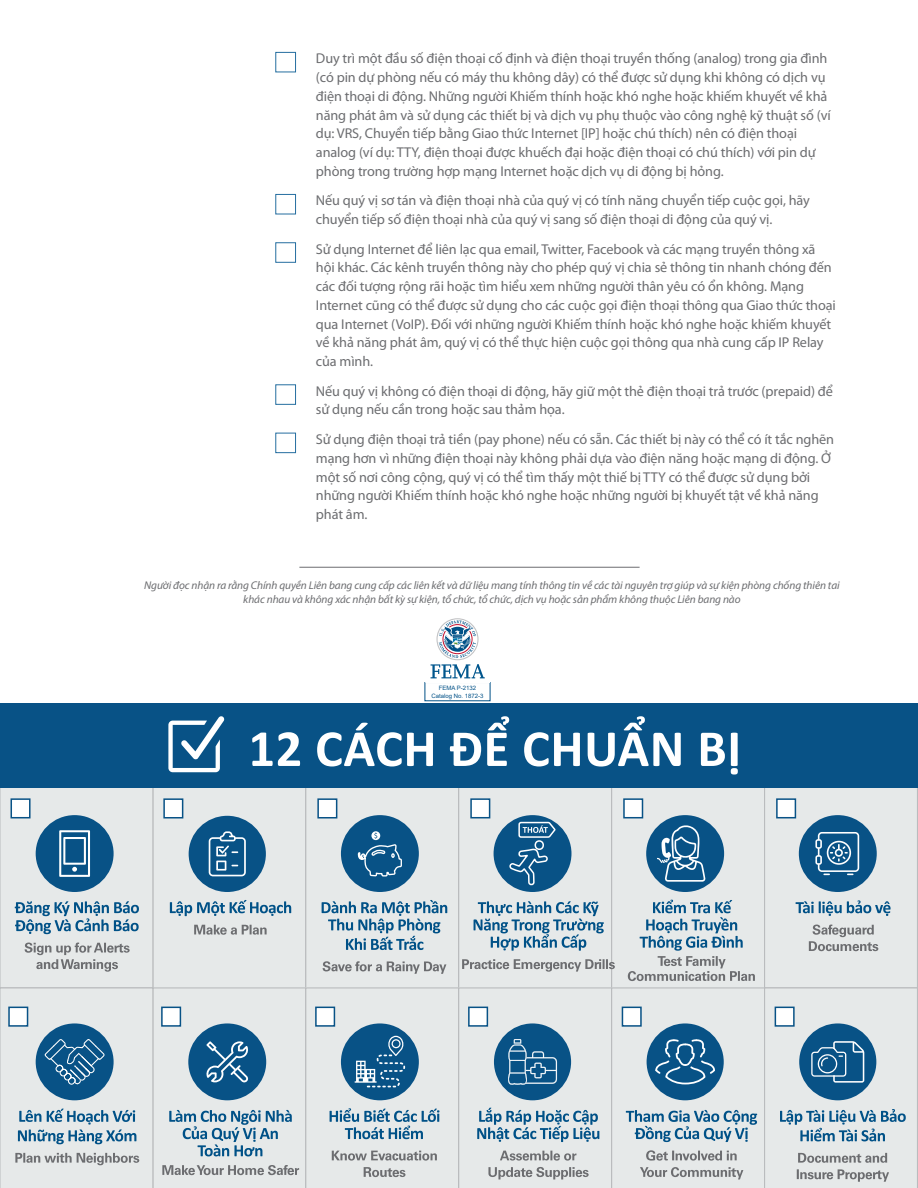
<style>
.page{position:relative;width:918px;height:1188px;background:#fff}
.page>*{position:absolute;margin:0;border:0;box-sizing:border-box;transform-origin:0 0}
.bullet{font:14.25px/18.8px "Myriad Pro";letter-spacing:-.005em;color:#6c6d70}
.text_2{font:italic 11.25px/14.4px "Myriad Pro";letter-spacing:-.005em;color:#6c6d70;text-align:center}
.t1{font:6px "Arial";color:#005187}
</style>
<div class="page">
<div style="left:275px;top:52px;width:21px;height:20px;border:1px solid #256ea0"></div>
<div style="left:275px;top:194px;width:21px;height:20px;border:1px solid #256ea0"></div>
<div style="left:275px;top:242px;width:21px;height:21px;border:1px solid #256ea0"></div>
<div style="left:275px;top:384px;width:21px;height:21px;border:1px solid #256ea0"></div>
<div style="left:275px;top:433px;width:21px;height:20px;border:1px solid #256ea0"></div>
<svg style="left:437px;top:619px;width:41px;height:41px"></svg>
<div style="left:436px;top:618px;width:43px;height:42px;border:1px solid #c1c2c4;border-radius:50%"></div>
<svg style="left:439px;top:620px;width:37px;height:38px"></svg>
<svg style="left:430px;top:664px;width:55px;height:15px"></svg>
<div style="left:153px;top:780px;width:153px;height:208px;background:#e6e9e9"></div>
<div style="left:306px;top:780px;width:153px;height:208px;background:#e6e9e9"></div>
<div style="left:305px;top:779px;width:154px;height:209px;border:1px solid #babcbe"></div>
<div style="left:459px;top:780px;width:153px;height:208px;background:#e6e9e9"></div>
<div style="left:458px;top:779px;width:154px;height:209px;border:1px solid #babcbe"></div>
<div style="left:612px;top:780px;width:153px;height:208px;background:#e6e9e9"></div>
<div style="left:611px;top:779px;width:154px;height:209px;border:1px solid #babcbe"></div>
<div style="left:189px;top:816px;width:77px;height:76px;background:#085286;border-radius:50%"></div>
<svg style="left:209px;top:831px;width:37px;height:45px"></svg>
<div style="left:164px;top:799px;width:19px;height:19px;background:#fff"></div>
<div style="left:163px;top:798px;width:20px;height:21px;border:2px solid #085286"></div>
<div style="left:0;top:780px;width:153px;height:208px;background:#e6e9e9"></div>
<div style="left:0;top:779px;width:153px;height:209px;border:1px solid #babcbe"></div>
<div style="left:36px;top:815px;width:78px;height:77px;background:#085286;border-radius:50%"></div>
<svg style="left:59px;top:830px;width:31px;height:47px"></svg>
<div style="left:11px;top:799px;width:19px;height:19px;background:#fff"></div>
<div style="left:11px;top:798px;width:20px;height:20px;border:2px solid #085286"></div>
<div style="left:765px;top:780px;width:152px;height:208px;background:#e6e9e9"></div>
<div style="left:764px;top:779px;width:154px;height:209px;border:1px solid #babcbe"></div>
<div style="left:799px;top:815px;width:78px;height:77px;background:#085286;border-radius:50%"></div>
<svg style="left:815px;top:832px;width:44px;height:43px"></svg>
<div style="left:777px;top:799px;width:18px;height:19px;background:#fff"></div>
<div style="left:776px;top:798px;width:20px;height:20px;border:2px solid #085286"></div>
<div style="left:494px;top:815px;width:77px;height:77px;background:#085286;border-radius:50%"></div>
<div style="left:471px;top:799px;width:19px;height:19px;background:#fff"></div>
<div style="left:470px;top:798px;width:20px;height:20px;border:2px solid #085286"></div>
<div style="left:341px;top:815px;width:78px;height:77px;background:#085286;border-radius:50%"></div>
<div style="left:318px;top:799px;width:19px;height:19px;background:#fff"></div>
<div style="left:317px;top:798px;width:20px;height:21px;border:2px solid #085286"></div>
<div style="left:646px;top:815px;width:78px;height:77px;background:#085286;border-radius:50%"></div>
<svg style="left:657px;top:825px;width:49px;height:57px"></svg>
<div style="left:624px;top:799px;width:19px;height:19px;background:#fff"></div>
<div style="left:623px;top:798px;width:20px;height:20px;border:2px solid #085286"></div>
<div style="left:0;top:703px;width:918px;height:84px;background:#085286"></div>
<svg style="left:168px;top:716px;width:57px;height:56px"></svg>
<svg style="left:252px;top:716px;width:486px;height:59px"></svg>
<svg style="left:25px;top:943px;width:105px;height:29px"></svg>
<svg style="left:15px;top:901px;width:124px;height:33px"></svg>
<svg style="left:194px;top:925px;width:73px;height:10px"></svg>
<svg style="left:170px;top:900px;width:121px;height:16px"></svg>
<svg style="left:323px;top:961px;width:123px;height:13px"></svg>
<svg style="left:322px;top:830px;width:125px;height:120px"></svg>
<svg style="left:462px;top:959px;width:153px;height:13px"></svg>
<svg style="left:474px;top:901px;width:130px;height:50px"></svg>
<svg style="left:628px;top:900px;width:127px;height:81px"></svg>
<svg style="left:809px;top:925px;width:69px;height:26px"></svg>
<svg style="left:796px;top:900px;width:95px;height:16px"></svg>
<svg style="left:0;top:987px;width:918px;height:201px"></svg>
<hr style="left:299px;top:567px;width:341px;height:1px;background:#6c6d70">
<svg style="left:508px;top:821px;width:49px;height:64px"></svg>
<p class="bullet" style="left:316px;top:49px;width:516px">Duy trì một đầu số điện thoại cố định và điện thoại truyền thống (analog) trong gia đình (có pin dự phòng nếu có máy thu không dây) có thể được sử dụng khi không có dịch vụ điện thoại di động. Những người Khiếm thính hoặc khó nghe hoặc khiếm khuyết về khả năng phát âm và sử dụng các thiết bị và dịch vụ phụ thuộc vào công nghệ kỹ thuật số (ví dụ: VRS, Chuyển tiếp bằng Giao thức Internet [IP] hoặc chú thích) nên có điện thoại analog (ví dụ: TTY, điện thoại được khuếch đại hoặc điện thoại có chú thích) với pin dự phòng trong trường hợp mạng Internet hoặc dịch vụ di động bị hỏng.</p>
<p class="bullet" style="left:316px;top:191px;width:496px">Nếu quý vị sơ tán và điện thoại nhà của quý vị có tính năng chuyển tiếp cuộc gọi, hãy chuyển tiếp số điện thoại nhà của quý vị sang số điện thoại di động của quý vị.</p>
<p class="bullet" style="left:316px;top:239px;width:522px">Sử dụng Internet để liên lạc qua email, Twitter, Facebook và các mạng truyền thông xã hội khác. Các kênh truyền thông này cho phép quý vị chia sẻ thông tin nhanh chóng đến các đối tượng rộng rãi hoặc tìm hiểu xem những người thân yêu có ổn không. Mạng Internet cũng có thể được sử dụng cho các cuộc gọi điện thoại thông qua Giao thức thoại qua Internet (VoIP .) Đối với những người Khiếm thính hoặc khó nghe hoặc khiếm khuyết về khả năng phát âm, quý vị có thể thực hiện cuộc gọi thông qua nhà cung cấp IP Relay của mình.</p>
<p class="bullet" style="left:316px;top:381px;width:519px">Nếu quý vị không có điện thoại di động, hãy giữ một thẻ điện thoại trả trước (prepaid) để sử dụng nếu cần trong hoặc sau thảm họa.</p>
<p class="bullet" style="left:316px;top:430px;width:520px">Sử dụng điện thoại trả tiền (pay phone) nếu có sẵn. Các thiết bị này có thể có ít tắc nghẽn mạng hơn vì những điện thoại này không phải dựa vào điện năng hoặc mạng di động Ở. một số nơi công cộng, quý vị có thể tìm thấy một thiế bị TTY có thể được sử dụng bởi những người Khiếm thính hoặc khó nghe hoặc những người bị khuyết tật về khả năng phát âm.</p>
<p class="text_2" style="left:144px;top:578px;width:697px">Người đọc nhận ra rằng Chính quyền Liên bang cung cấp các liên kết và dữ liệu mang tính thông tin về các tài nguyên trợ giúp và sự kiện phòng chống thiên tai khác nhau và không xác nhận bất kỳ sự kiện tổ, chức tổ, chức, dịch vụ hoặc sản phẩm không thuộc Liên bang nào</p>
<p class="t1" style="left:439px;top:684px;width:39px">FEMA P-2132</p>
<p class="t1" style="left:431px;top:691px;width:54px">Catalog No. 1872-3</p>
</div>
